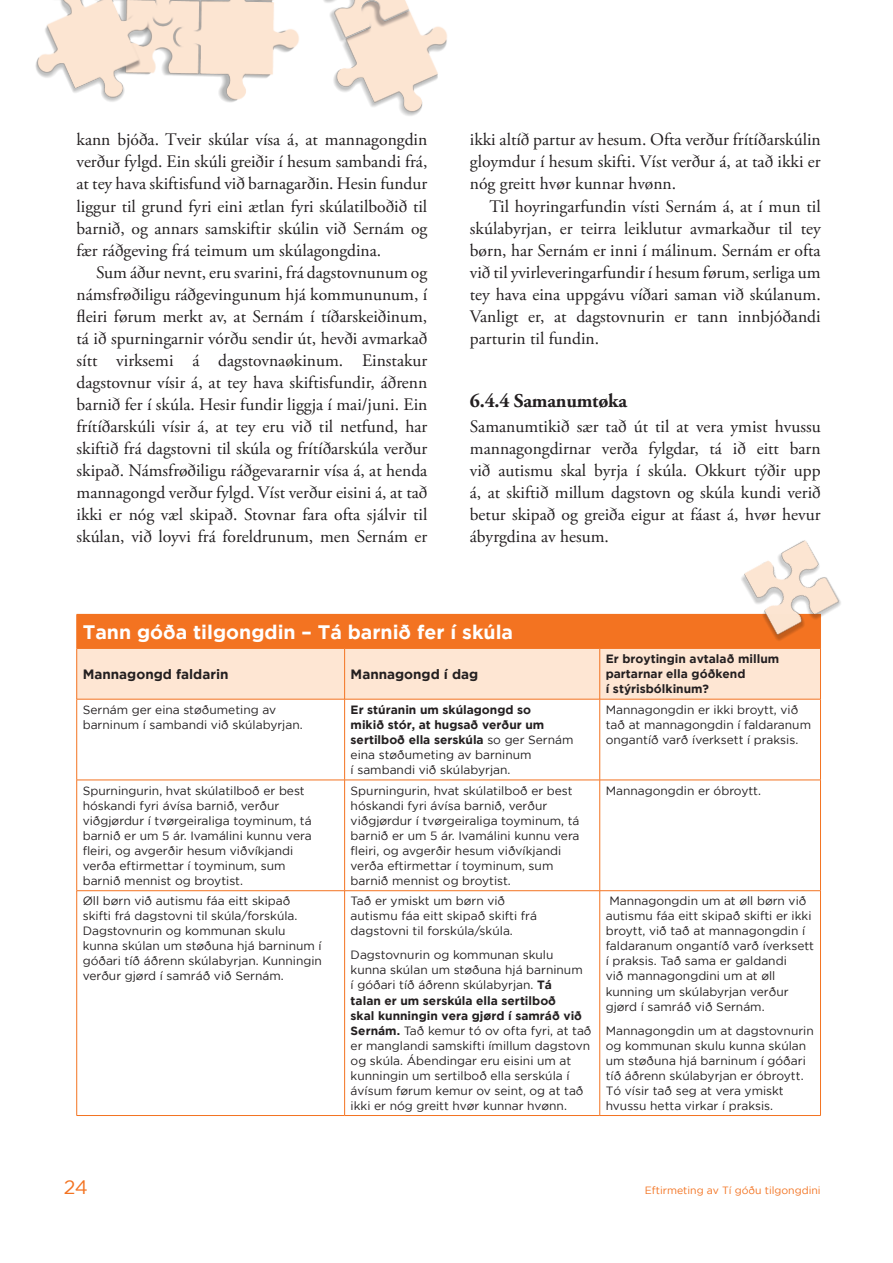
<style>
.page{position:relative;width:893px;height:1263px;background:#fff}
.page>*{position:absolute;margin:0;border:0;box-sizing:border-box;transform-origin:0 0}
.Tabel_yvirskrift{font:700 19.5px "Gotham";color:#fff}
.Millum_millum{font:700 19.5px "Adobe Garamond Pro";letter-spacing:-.01em;color:#231f20}
.t1{font:19.5px "Gotham";color:#f37321}
.Breyðtekstur_ind{font:17.55px/22px "Adobe Garamond Pro";color:#231f20;text-align:justify}
.Breyðtekstur{font:17.55px/22px "Adobe Garamond Pro";color:#231f20;text-align:justify}
.Tabel{font:700 13.5px "Gotham";color:#231f20}
.Tabel-2{font:12px/15px "Gotham";color:#231f20}
.Tabel-3{font:700 12px/15px "Gotham";color:#231f20}
.t2{font:10.5px "Gotham";color:#f37321}
.s1{font-weight:400}
.s2{font-weight:700}
</style>
<div class="page">
<div style="left:77px;top:614px;width:743px;height:34px;background:#f37321"></div>
<div style="left:77px;top:649px;width:743px;height:50px;background:#fee6d3"></div>
<hr style="left:76px;top:615px;width:1px;height:33px;background:#f37321">
<hr style="left:76px;top:649px;width:1px;height:50px;background:#f37321">
<hr style="left:77px;top:648px;width:268px;height:1px;background:#f37321">
<hr style="left:344px;top:649px;width:1px;height:50px;background:#f37321">
<hr style="left:345px;top:648px;width:255px;height:1px;background:#f37321">
<hr style="left:600px;top:648px;width:221px;height:1px;background:#f37321">
<hr style="left:599px;top:649px;width:1px;height:50px;background:#f37321">
<hr style="left:820px;top:649px;width:1px;height:50px;background:#f37321">
<hr style="left:76px;top:699px;width:1px;height:81px;background:#f37321">
<hr style="left:77px;top:699px;width:268px;height:1px;background:#f37321">
<hr style="left:344px;top:699px;width:1px;height:81px;background:#f37321">
<hr style="left:345px;top:699px;width:255px;height:1px;background:#f37321">
<hr style="left:600px;top:699px;width:221px;height:1px;background:#f37321">
<hr style="left:599px;top:699px;width:1px;height:81px;background:#f37321">
<hr style="left:820px;top:699px;width:1px;height:81px;background:#f37321">
<hr style="left:76px;top:780px;width:1px;height:110px;background:#f37321">
<hr style="left:77px;top:780px;width:268px;height:1px;background:#f37321">
<hr style="left:344px;top:780px;width:1px;height:110px;background:#f37321">
<hr style="left:345px;top:780px;width:255px;height:1px;background:#f37321">
<hr style="left:600px;top:780px;width:221px;height:1px;background:#f37321">
<hr style="left:599px;top:780px;width:1px;height:110px;background:#f37321">
<hr style="left:820px;top:780px;width:1px;height:110px;background:#f37321">
<hr style="left:76px;top:891px;width:1px;height:224px;background:#f37321">
<hr style="left:77px;top:890px;width:268px;height:1px;background:#f37321">
<hr style="left:77px;top:1115px;width:268px;height:1px;background:#f37321">
<hr style="left:344px;top:891px;width:1px;height:224px;background:#f37321">
<hr style="left:345px;top:890px;width:255px;height:1px;background:#f37321">
<hr style="left:600px;top:890px;width:221px;height:1px;background:#f37321">
<hr style="left:599px;top:891px;width:1px;height:224px;background:#f37321">
<hr style="left:820px;top:891px;width:1px;height:224px;background:#f37321">
<hr style="left:345px;top:1115px;width:255px;height:1px;background:#f37321">
<hr style="left:600px;top:1115px;width:221px;height:1px;background:#f37321">
<img style="left:35px;top:0;width:412px;height:116px">
<img style="left:707px;top:540px;width:134px;height:142px">
<p class="Breyðtekstur_ind" style="left:77px;top:129px;width:352px">kann bjóða. Tveir skúlar vísa á, at mannagongdin verður fylgd. Ein skúli greiðir í hesum sambandi frá, at tey hava skiftisfund við barnagarðin. Hesin fundur liggur til grund fyri eini ætlan fyri skúlatilboðið til barnið, og annars samskiftir skúlin við Sernám og fær ráðgeving frá teimum um skúlagongdina.</p>
<p class="Breyðtekstur_ind" style="left:77px;top:262px;width:352px;text-indent:19px">Sum áður nevnt, eru svarini, frá dagstovnunum og námsfrøðiligu ráðgevingunum hjá kommununum, í fleiri førum merkt av, at Sernám í tíðarskeiðinum, tá ið spurningarnir vórðu sendir út, hevði avmarkað sítt virksemi á dagstovnaøkinum. Einstakur dagstovnur vísir á, at tey hava skiftisfundir, áðrenn barnið fer í skúla. Hesir fundir liggja í mai/juni. Ein frítíðarskúli vísir á, at tey eru við til netfund, har skiftið frá dagstovni til skúla og frítíðarskúla verður skipað. Námsfrøðiligu ráðgevararnir vísa á, at henda mannagongd verður fylgd. Víst verður eisini á, at tað ikki er nóg væl skipað. Stovnar fara ofta sjálvir til skúlan, við loyvi frá foreldrunum, men Sernám er</p>
<p class="Breyðtekstur_ind" style="left:470px;top:129px;width:352px">ikki altíð partur av hesum. Ofta verður frítíðarskúlin gloymdur í hesum skifti. Víst verður á, at tað ikki er nóg greitt hvør kunnar hvønn.</p>
<p class="Breyðtekstur_ind" style="left:470px;top:196px;width:352px;text-indent:20px">Til hoyringarfundin vísti Sernám á, at í mun til skúlabyrjan, er teirra leiklutur avmarkaður til tey børn, har Sernám er inni í málinum. Sernám er ofta við til yvirleveringarfundir í hesum førum, serliga um tey hava eina uppgávu víðari saman við skúlanum.<br>Vanligt er, at dagstovnurin er tann innbjóðandi parturin til fundin.</p>
<p class="Millum_millum" style="left:470px;top:389px;width:159px">6.4.4 Samanumtøka</p>
<p class="Breyðtekstur" style="left:470px;top:416px;width:352px">Samanumtikið sær tað út til at vera ymist hvussu mannagongdirnar verða fylgdar, tá ið eitt barn við autismu skal byrja í skúla. Okkurt týðir upp á, at skiftið millum dagstovn og skúla kundi verið betur skipað og greiða eigur at fáast á, hvør hevur ábyrgdina av hesum.</p>
<p class="Tabel_yvirskrift" style="left:83px;top:620px;width:432px">Tann góða tilgongdin – Tá barnið fer í skúla</p>
<p class="Tabel" style="left:83px;top:666px;width:147px">Mannagongd faldarin</p>
<p class="Tabel" style="left:351px;top:666px;width:129px">Mannagongd í dag</p>
<p class="Tabel-3" style="left:606px;top:651px;width:175px">Er broytingin avtalað millum partarnar ella góðkend<br>í stýrisbólkinum?</p>
<p class="Tabel-2" style="left:83px;top:702px;width:221px">Sernám ger eina støðumeting av barninum í sambandi við skúlabyrjan.</p>
<p class="Tabel-3" style="left:351px;top:702px;width:224px">Er stúranin um skúlagongd so<br>mikið stór, at hugsað verður um sertilboð ella serskúla <span class="s1">so ger Sernám eina støðumeting av barninum<br>í sambandi við skúlabyrjan.</span></p>
<p class="Tabel-2" style="left:606px;top:702px;width:207px">Mannagongdin er ikki broytt, við tað at mannagongdin í faldaranum ongantíð varð íverksett í praksis.</p>
<p class="Tabel-2" style="left:83px;top:783px;width:230px">Spurningurin, hvat skúlatilboð er best hóskandi fyri ávísa barnið, verður viðgjørdur í tvørgeiraliga toyminum, tá barnið er um 5 ár. Ivamálini kunnu vera fleiri, og avgerðir hesum viðvíkjandi verða eftirmettar í toyminum, sum barnið mennist og broytist.</p>
<p class="Tabel-2" style="left:351px;top:783px;width:230px">Spurningurin, hvat skúlatilboð er best hóskandi fyri ávísa barnið, verður viðgjørdur í tvørgeiraliga toyminum, tá barnið er um 5 ár. Ivamálini kunnu vera fleiri, og avgerðir hesum viðvíkjandi verða eftirmettar í toyminum, sum barnið mennist og broytist.</p>
<p class="Tabel-2" style="left:606px;top:783px;width:157px">Mannagongdin er óbroytt.</p>
<p class="Tabel-2" style="left:83px;top:893px;width:241px">Øll børn við autismu fáa eitt skipað<br>skifti frá dagstovni til skúla/forskúla.<br>Dagstovnurin og kommunan skulu kunna skúlan um støðuna hjá barninum í góðari tíð áðrenn skúlabyrjan. Kunningin verður gjørd í samráð við Sernám.</p>
<p class="Tabel-2" style="left:351px;top:893px;width:188px">Tað er ymiskt um børn við autismu fáa eitt skipað skifti frá dagstovni til forskúla/skúla.</p>
<p class="Tabel-2" style="left:606px;top:893px;width:210px">Mannagongdin um at øll børn við autismu fáa eitt skipað skifti er ikki broytt, við tað at mannagongdin í faldaranum ongantíð varð íverksett í praksis. Tað sama er galdandi<br>við mannagongdini um at øll kunning um skúlabyrjan verður gjørd í samráð við Sernám.</p>
<p class="Tabel-2" style="left:606px;top:1022px;width:210px">Mannagongdin um at dagstovnurin og kommunan skulu kunna skúlan um støðuna hjá barninum í góðari tíð áðrenn skúlabyrjan er óbroytt.<br>Tó vísir tað seg at vera ymiskt hvussu hetta virkar í praksis.</p>
<p class="Tabel-2" style="left:351px;top:947px;width:242px">Dagstovnurin og kommunan skulu kunna skúlan um støðuna hjá barninum<br>í góðari tíð áðrenn skúlabyrjan. <span class="s2">Tá<br>talan er um serskúla ella sertilboð<br>skal kunningin vera gjørd í samráð við Sernám.</span> Tað kemur tó ov ofta fyri, at tað er manglandi samskifti ímillum dagstovn og skúla. Ábendingar eru eisini um at kunningin um sertilboð ella serskúla í ávísum førum kemur ov seint, og at tað ikki er nóg greitt hvør kunnar hvønn.</p>
<h1 class="t1" style="left:64px;top:1176px;width:26px">24</h1>
<p class="t2" style="left:645px;top:1185px;width:177px">Eftirmeting av Tí góðu tilgongdini</p>
</div>
